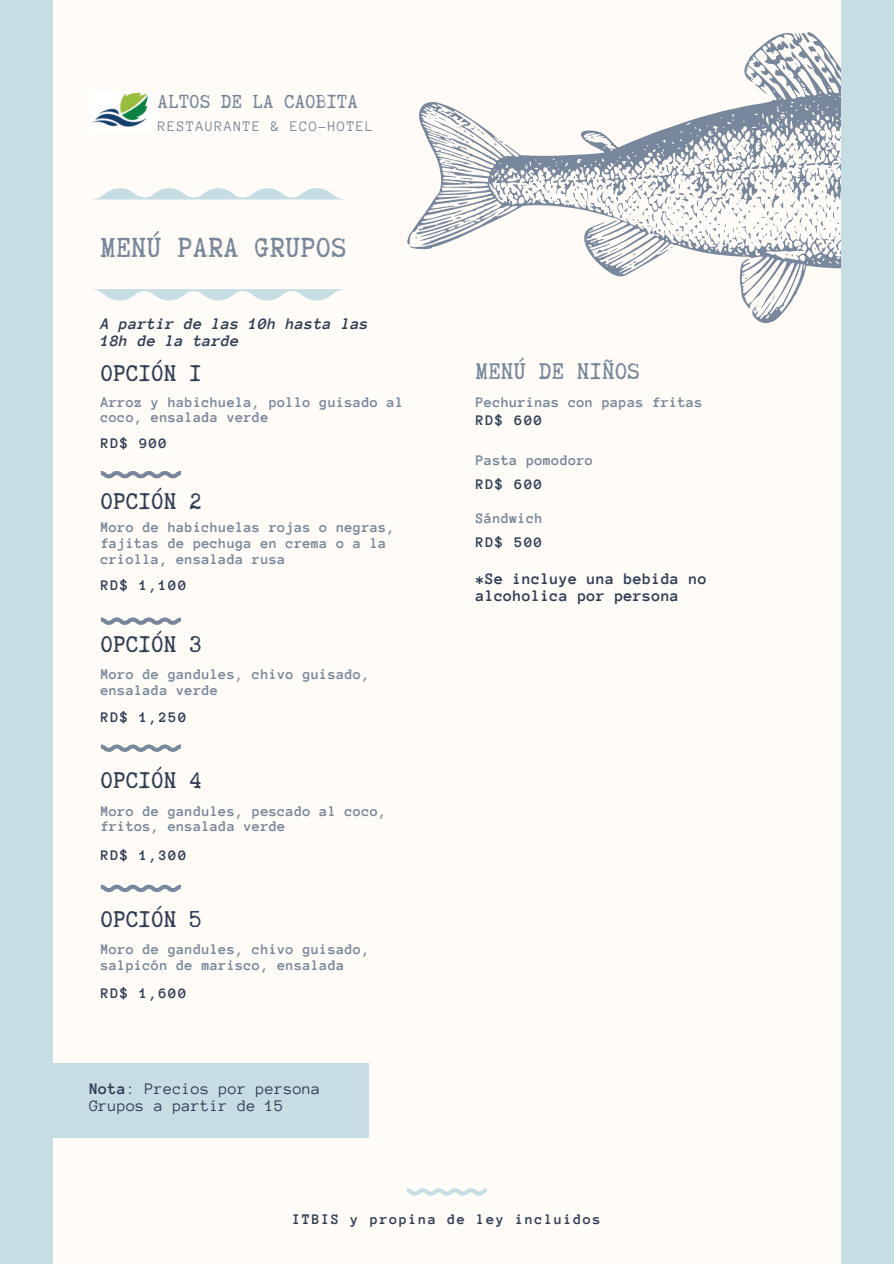
<style>
.page{position:relative;width:894px;height:1264px;background:#fff}
.page>*{position:absolute;margin:0;border:0;box-sizing:border-box;transform-origin:0 0}
.t1{font:32.85px "Truetypewriter Polygl OTT";letter-spacing:.025em;color:#78879b}
.t2{font:27px "Truetypewriter Polygl OTT";letter-spacing:.025em;color:#2f3d55}
.t3{font:27px "Truetypewriter Polygl OTT";letter-spacing:.025em;color:#78879b}
.t4{font:22.5px "Truetypewriter Polygl OTT";letter-spacing:.025em;color:#78879b}
.t5{font:700 16.5px/16.8px "Anonymous Pro";letter-spacing:.015em;color:#2f3d55}
.t6{font:16.5px "Anonymous Pro";letter-spacing:.015em;color:#2f3d55}
.t7{font:italic 700 16.5px/16.8px "Anonymous Pro";letter-spacing:.015em;color:#2f3d55}
.t8{font:700 15px/15.8px "Anonymous Pro";letter-spacing:.015em;color:#78879b}
.t9{font:700 15px "Anonymous Pro";letter-spacing:.1em;color:#2f3d55}
.t10{font:15px "Anonymous Pro";letter-spacing:.085em;color:#78879b}
.s1{font-weight:700}
</style>
<div class="page">
<div style="left:0;top:0;width:893px;height:1263px;background:#fffcf7"></div>
<svg style="left:407px;top:32px;width:433px;height:292px"></svg>
<svg style="left:93px;top:289px;width:251px;height:11px"></svg>
<svg style="left:406px;top:1188px;width:80px;height:7px"></svg>
<svg style="left:101px;top:471px;width:80px;height:7px"></svg>
<svg style="left:101px;top:744px;width:80px;height:8px"></svg>
<div style="left:0;top:0;width:52px;height:1263px;background:#c6dde4"></div>
<div style="left:840px;top:0;width:53px;height:1263px;background:#c6dde4"></div>
<svg style="left:95px;top:188px;width:246px;height:11px"></svg>
<img style="left:91px;top:92px;width:57px;height:35px">
<svg style="left:101px;top:617px;width:80px;height:8px"></svg>
<svg style="left:101px;top:884px;width:80px;height:8px"></svg>
<div style="left:43px;top:1063px;width:326px;height:74px;background:#c6dde4"></div>
<p class="t4" style="left:158px;top:90px;width:201px">ALTOS DE LA CAOBITA</p>
<p class="t10" style="left:158px;top:119px;width:217px">RESTAURANTE &amp; ECO-HOTEL</p>
<h3 class="t1" style="left:101px;top:230px;width:247px">MENÚ PARA GRUPOS</h3>
<p class="t7" style="left:101px;top:315px;width:269px">A partir de las 10h hasta las<br>18h de la tarde</p>
<p class="t2" style="left:101px;top:359px;width:102px">OPCIÓN 1</p>
<h5 class="t3" style="left:475px;top:357px;width:165px">MENÚ DE NIÑOS</h5>
<p class="t8" style="left:101px;top:394px;width:304px">Arroz y habichuela, pollo guisado al coco, ensalada verde</p>
<p class="t9" style="left:101px;top:436px;width:68px">RD$ 900</p>
<p class="t2" style="left:101px;top:487px;width:102px">OPCIÓN 2</p>
<h6 class="t8" style="left:101px;top:519px;width:296px">Moro de habichuelas rojas o negras, fajitas de pechuga en crema o a la criolla, ensalada rusa</h6>
<p class="t9" style="left:101px;top:578px;width:87px">RD$ 1,100</p>
<p class="t2" style="left:101px;top:630px;width:102px">OPCIÓN 3</p>
<p class="t8" style="left:101px;top:666px;width:270px">Moro de gandules, chivo guisado, ensalada verde</p>
<p class="t9" style="left:101px;top:709px;width:87px">RD$ 1,250</p>
<h6 class="t2" style="left:101px;top:766px;width:102px">OPCIÓN 4</h6>
<h2 class="t8" style="left:101px;top:803px;width:287px">Moro de gandules, pescado al coco, fritos, ensalada verde</h2>
<p class="t9" style="left:101px;top:847px;width:87px">RD$ 1,300</p>
<p class="t2" style="left:101px;top:905px;width:102px">OPCIÓN 5</p>
<p class="t8" style="left:101px;top:941px;width:270px">Moro de gandules, chivo guisado, salpicón de marisco, ensalada</p>
<h2 class="t9" style="left:101px;top:985px;width:87px">RD$ 1,600</h2>
<p class="t6" style="left:89px;top:1080px;width:232px"><span class="s1">Nota</span>: Precios por persona</p>
<h2 class="t6" style="left:89px;top:1097px;width:195px">Grupos a partir de 15</h2>
<h2 class="t8" style="left:475px;top:394px;width:228px">Pechurinas con papas fritas</h2>
<p class="t9" style="left:475px;top:413px;width:68px">RD$ 600</p>
<p class="t8" style="left:475px;top:453px;width:119px">Pasta pomodoro</p>
<p class="t9" style="left:475px;top:476px;width:68px">RD$ 600</p>
<p class="t8" style="left:475px;top:510px;width:69px">Sándwich</p>
<h2 class="t9" style="left:475px;top:534px;width:68px">RD$ 500</h2>
<p class="t5" style="left:475px;top:570px;width:232px">*Se incluye una bebida no alcoholica por persona</p>
<h1 class="t9" style="left:292px;top:1211px;width:310px">ITBIS y propina de ley incluidos</h1>
</div>
